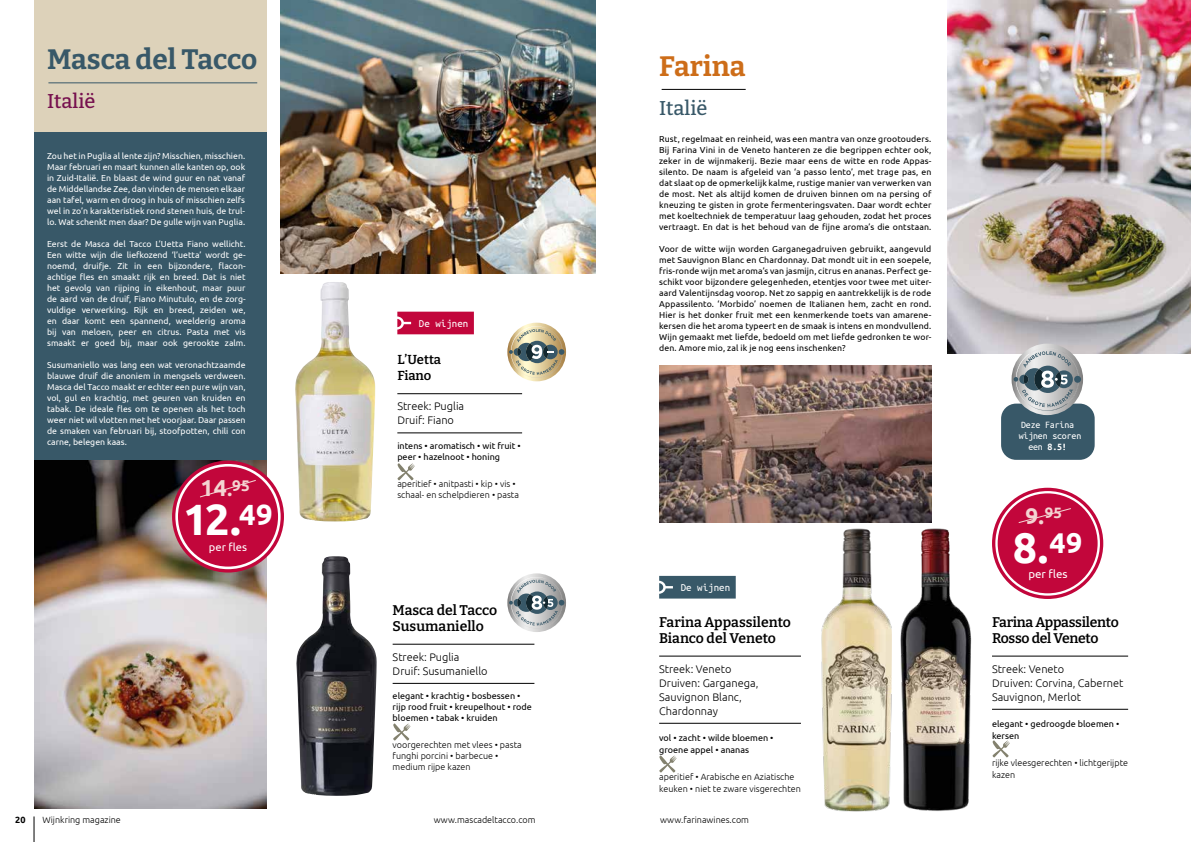
<style>
.page{position:relative;width:1191px;height:842px;background:#fff}
.page>*{position:absolute;margin:0;border:0;box-sizing:border-box;transform-origin:0 0}
.t1{font:700 43.9px "Ubuntu";color:#fff}
.t2{font:700 42.9px "Ubuntu";color:#fff}
.t3{font:700 28px "Bitter";letter-spacing:-.005em;color:#385868}
.t4{font:700 28px "Bitter";color:#cd6d19}
.t5{font:700 23.1px "Ubuntu";color:#f4d4d2}
.t6{font:700 22.6px "Ubuntu";color:#f4d4d2}
.t7{font:500 20px "Bitter";color:#385868}
.t8{font:500 20px "Bitter";color:#76104e}
.t9{font:600 14px/16px "Bitter";letter-spacing:-.015em;color:#000}
.t10{font:600 13px/16px "Bitter";letter-spacing:-.005em;color:#000}
.t11{font:11.5px "Ubuntu";color:#fff}
.t12{font:11.1px "Ubuntu";color:#fff}
.t13{font:300 11px/14px "Ubuntu";color:#000}
.t14{font:11px "Ubuntu Mono";color:#fff}
.t15{font:10px/11px "Ubuntu Mono";letter-spacing:-.02em;color:#fff;text-align:center}
.t16{font:300 9px/10.8px "Ubuntu";color:#000}
.t17{font:9px/12px "Ubuntu";color:#000}
.t18{font:700 9px "Ubuntu";color:#000}
.t19{font:8.7px/11px "Ubuntu";letter-spacing:.015em;color:#000;text-align:justify}
.t20{font:8.7px/11px "Ubuntu";color:#fff;text-align:justify}
.s1{font-family:"Bitter"}
.s2{font-weight:700}
</style>
<div class="page">
<hr style="left:659px;top:656px;width:142px;height:1px;background:#000">
<hr style="left:659px;top:723px;width:142px;height:1px;background:#000">
<svg style="left:659px;top:755px;width:17px;height:18px"></svg>
<hr style="left:992px;top:656px;width:136px;height:1px;background:#000">
<hr style="left:992px;top:709px;width:136px;height:1px;background:#000">
<svg style="left:992px;top:740px;width:17px;height:17px"></svg>
<div style="left:659px;top:576px;width:76px;height:22px;background:#385868"></div>
<hr style="left:661px;top:89px;width:84px;height:1px;background:#000">
<img style="left:659px;top:366px;width:272px;height:156px">
<img style="left:821px;top:528px;width:70px;height:284px">
<img style="left:900px;top:528px;width:72px;height:283px">
<img style="left:947px;top:0;width:244px;height:353px">
<svg style="left:992px;top:488px;width:111px;height:111px"></svg>
<div style="left:996px;top:492px;width:102px;height:102px;background:#c2063b;border-radius:50%"></div>
<div style="left:995px;top:491px;width:105px;height:105px;border:2px solid #fff;border-radius:50%"></div>
<svg style="left:1018px;top:508px;width:53px;height:15px"></svg>
<div style="left:1001px;top:404px;width:93px;height:56px;background:#385868;border-radius:15px"></div>
<svg style="left:1011px;top:344px;width:72px;height:71px"></svg>
<img style="left:281px;top:0;width:314px;height:273px">
<div style="left:34px;top:0;width:232px;height:138px;background:#ddd2ba"></div>
<hr style="left:48px;top:82px;width:209px;height:1px;background:#385868">
<hr style="left:397px;top:393px;width:125px;height:1px;background:#000">
<hr style="left:397px;top:432px;width:125px;height:1px;background:#000">
<svg style="left:397px;top:463px;width:18px;height:17px"></svg>
<img style="left:295px;top:282px;width:80px;height:239px">
<svg style="left:397px;top:312px;width:77px;height:22px;background:#c40f42"></svg>
<div style="left:34px;top:132px;width:232px;height:336px;background:#385868"></div>
<svg style="left:507px;top:323px;width:59px;height:58px"></svg>
<svg style="left:507px;top:573px;width:59px;height:59px"></svg>
<img style="left:34px;top:461px;width:232px;height:348px">
<svg style="left:34px;top:816px;width:1px;height:26px"></svg>
<svg style="left:172px;top:461px;width:112px;height:111px"></svg>
<div style="left:177px;top:465px;width:102px;height:103px;background:#c2063b;border-radius:50%"></div>
<div style="left:175px;top:464px;width:106px;height:105px;border:3px solid #fff;border-radius:50%"></div>
<svg style="left:200px;top:480px;width:56px;height:18px"></svg>
<hr style="left:393px;top:644px;width:141px;height:1px;background:#000">
<hr style="left:393px;top:683px;width:141px;height:1px;background:#000">
<svg style="left:393px;top:723px;width:17px;height:18px"></svg>
<img style="left:296px;top:556px;width:81px;height:240px">
<h3 class="t3" style="left:47px;top:41px;width:212px">Masca del Tacco</h3>
<h3 class="t8" style="left:47px;top:89px;width:50px">Italië</h3>
<p class="t20" style="left:47px;top:150px;width:200px">Zou het in Puglia al lente zijn? Misschien, misschien.<br>Maar februari en maart kunnen alle kanten op, ook in Zuid-Italië. En blaast de wind guur en nat vanaf de Middellandse Zee, dan vinden de mensen elkaar aan tafel, warm en droog in huis of misschien zelfs wel in zo’n karakteristiek rond stenen huis, de trul&shy;lo. Wat schenkt men daar? De gulle wijn van Puglia.</p>
<p class="t20" style="left:47px;top:238px;width:200px">Eerst de Masca del Tacco L’Uetta Fiano wellicht.<br>Een witte wijn die liefkozend ‘l’uetta’ wordt ge&shy;noemd, druifje. Zit in een bijzondere, flacon&shy;achtige fles en smaakt rijk en breed. Dat is niet het gevolg van rijping in eikenhout, maar puur de aard van de druif, Fiano Minutulo, en de zorg&shy;vuldige verwerking. Rijk en breed, zeiden we, en daar komt een spannend, weelderig aroma bij van meloen, peer en citrus. Pasta met vis smaakt er goed bij, maar ook gerookte zalm.</p>
<p class="t20" style="left:47px;top:359px;width:200px">Susumaniello was lang een wat veronachtzaamde blauwe druif die anoniem in mengsels verdween.<br>Masca del Tacco maakt er echter een pure wijn van, vol, gul en krachtig, met geuren van kruiden en tabak. De ideale fles om te openen als het toch weer niet wil vlotten met het voorjaar. Daar passen de smaken van februari bij, stoofpotten, chili con carne, belegen kaas.</p>
<h3 class="t5" style="left:200px;top:474px;width:51px">14<span class="s1">.</span><sup>95</sup></h3>
<h1 class="t1" style="left:183px;top:492px;width:91px">12 . <sup>49</sup></h1>
<p class="t12" style="left:209px;top:540px;width:40px">per fles</p>
<p class="t18" style="left:15px;top:815px;width:12px">20</p>
<p class="t16" style="left:43px;top:815px;width:80px">Wijnkring magazine</p>
<p class="t14" style="left:419px;top:318px;width:51px">De wijnen</p>
<h3 class="t10" style="left:397px;top:351px;width:45px">L’Uetta<br>Fiano</h3>
<p class="t13" style="left:397px;top:399px;width:68px">Streek: Puglia<br>Druif: Fiano</p>
<p class="t17" style="left:397px;top:440px;width:125px;line-height:11px">intens • aromatisch • wit fruit • peer • hazelnoot • honing</p>
<p class="t16" style="left:397px;top:478px;width:123px">aperitief • anitpasti • kip • vis • schaal- en schelpdieren • pasta</p>
<h3 class="t9" style="left:393px;top:601px;width:106px">Masca del Tacco<br>Susumaniello</h3>
<p class="t13" style="left:393px;top:649px;width:96px">Streek: Puglia<br>Druif: Susumaniello</p>
<p class="t17" style="left:393px;top:690px;width:141px;line-height:10.9px">elegant • krachtig • bosbessen • rijp rood fruit • kreupelhout • rode bloemen • tabak • kruiden</p>
<p class="t16" style="left:393px;top:739px;width:131px">voorgerechten met vlees • pasta funghi porcini • barbecue • medium rijpe kazen</p>
<p class="t16" style="left:434px;top:815px;width:103px">www.mascadeltacco.com</p>
<h3 class="t4" style="left:659px;top:49px;width:88px">Farina</h3>
<h3 class="t7" style="left:659px;top:95px;width:50px">Italië</h3>
<p class="t19" style="left:659px;top:133px;width:274px">Rust, regelmaat en reinheid, was een mantra van onze grootouders.<br>Bij Farina Vini in de Veneto hanteren ze die begrippen echter ook, zeker in de wijnmakerij. Bezie maar eens de witte en rode Appas&shy;silento. De naam is afgeleid van ‘a passo lento’, met trage pas, en dat slaat op de opmerkelijk kalme, rustige manier van verwerken van de most. Net als altijd komen de druiven binnen om na persing of kneuzing te gisten in grote fermenteringsvaten. Daar wordt echter met koeltechniek de temperatuur laag gehouden, zodat het proces vertraagt. En dat is het behoud van de fijne aroma’s die ontstaan.</p>
<p class="t19" style="left:659px;top:243px;width:274px">Voor de witte wijn worden Garganegadruiven gebruikt, aangevuld met Sauvignon Blanc en Chardonnay. Dat mondt uit in een soepele, fris-ronde wijn met aroma’s van jasmijn, citrus en ananas. Perfect ge&shy;schikt voor bijzondere gelegenheden, etentjes voor twee met uiter&shy;aard Valentijnsdag voorop. Net zo sappig en aantrekkelijk is de rode Appassilento. ‘Morbido’ noemen de Italianen hem, zacht en rond.<br>Hier is het donker fruit met een kenmerkende toets van amarene&shy;kersen die het aroma typeert en de smaak is intens en mondvullend.<br>Wijn gemaakt met liefde, bedoeld om met liefde gedronken te wor&shy;den. Amore mio, zal ik je nog eens inschenken?</p>
<p class="t14" style="left:680px;top:582px;width:51px">De wijnen</p>
<h3 class="t9" style="left:659px;top:613px;width:133px">Farina Appassilento<br>Bianco del Veneto</h3>
<p class="t13" style="left:659px;top:661px;width:101px">Streek: Veneto<br>Druiven: Garganega,<br>Sauvignon Blanc,<br>Chardonnay</p>
<p class="t17" style="left:659px;top:731px;width:116px">vol • zacht • wilde bloemen • groene appel • ananas</p>
<p class="t16" style="left:659px;top:770px;width:143px;line-height:12px">aperitief • Arabische en Aziatische keuken • niet te zware visgerechten</p>
<p class="t16" style="left:660px;top:815px;width:90px">www.farinawines.com</p>
<p class="t15" style="left:1018px;top:419px;width:64px">Deze Farina wijnen scoren een <span class="s2">8.5!</span></p>
<h3 class="t6" style="left:1025px;top:502px;width:38px">9.<sup>95</sup></h3>
<h2 class="t2" style="left:1013px;top:521px;width:71px">8. <sup>49</sup></h2>
<h3 class="t11" style="left:1028px;top:567px;width:41px">per fles</h3>
<h3 class="t9" style="left:992px;top:613px;width:128px">Farina Appassilento<br>Rosso del Veneto</h3>
<p class="t13" style="left:992px;top:661px;width:133px">Streek: Veneto<br>Druiven: Corvina, Cabernet<br>Sauvignon, Merlot</p>
<p class="t17" style="left:992px;top:717px;width:129px">elegant • gedroogde bloemen • kersen</p>
<p class="t16" style="left:992px;top:756px;width:138px;line-height:12px">rijke vleesgerechten • lichtgerijpte kazen</p>
</div>
